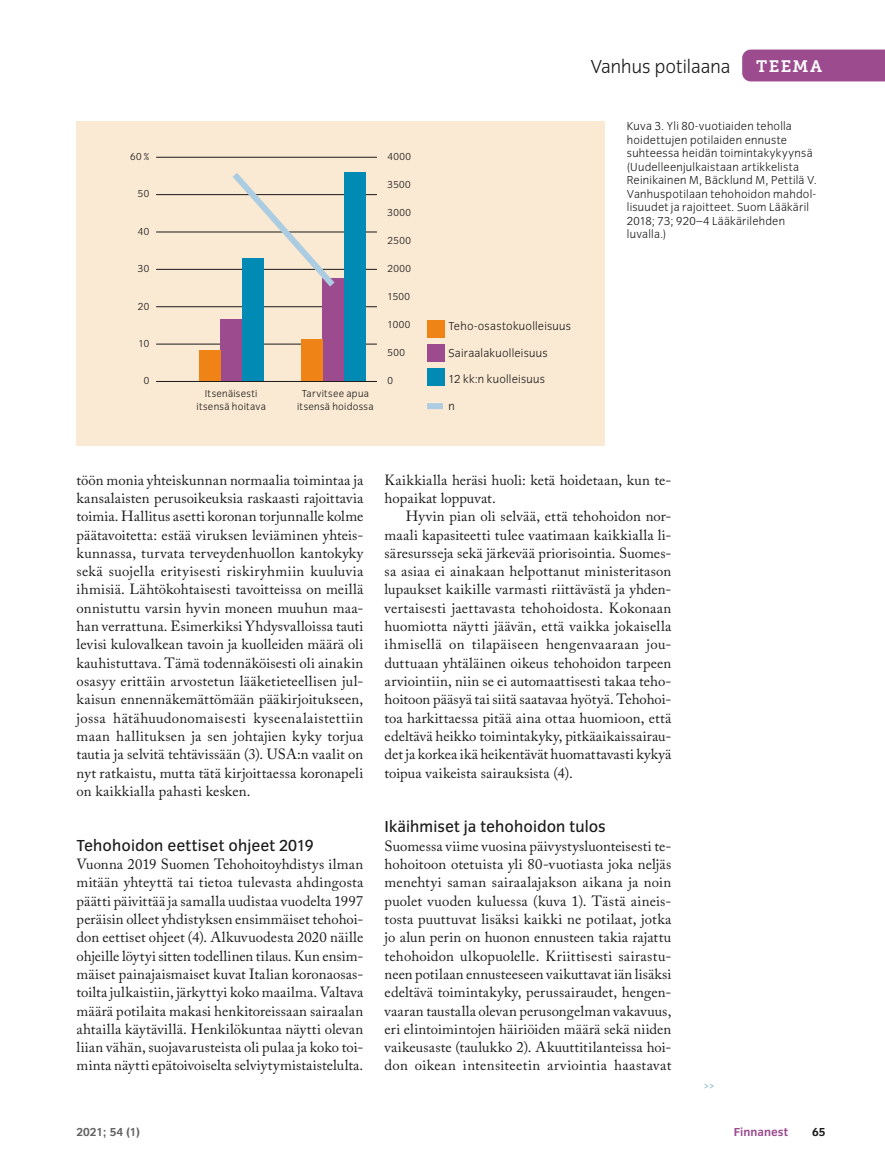
<style>
.page{position:relative;width:885px;height:1174px;background:#fff}
.page>*{position:absolute;margin:0;border:0;box-sizing:border-box;transform-origin:0 0}
.t1{font:300 19.5px "Congress Sans";color:#1b1b1a}
.t2{font:16.5px "Congress Sans";letter-spacing:.005em;color:#1b1b1a}
.t3{font:16.5px "Museo Slab 700";letter-spacing:.08em;color:#fff}
.t4{font:14.7px/18.3px "Adobe Caslon Pro";letter-spacing:.01em;color:#1b1b1a;text-align:justify}
.t5{font:300 12px/13.5px "Congress Sans";letter-spacing:.02em;color:#1b1b1a}
.t6{font:700 12px "Congress Sans";color:#636362}
.t7{font:700 12px "Congress Sans";color:#9b4b8e}
.t8{font:700 12px "Adobe Caslon Pro";color:#95bed2}
.t9{font:700 12px "Congress Sans";color:#1b1b1a}
.t10{font:300 10.5px/13.5px "Congress Sans";letter-spacing:.03em;color:#1b1b1a;text-align:center}
</style>
<div class="page">
<div style="left:77px;top:121px;width:528px;height:324px;background:#fae9d3"></div>
<hr style="left:156px;top:194px;width:221px;height:1px;background:#1b1b1a">
<hr style="left:156px;top:157px;width:221px;height:1px;background:#1b1b1a">
<hr style="left:156px;top:232px;width:221px;height:1px;background:#1b1b1a">
<hr style="left:156px;top:269px;width:221px;height:1px;background:#1b1b1a">
<hr style="left:156px;top:306px;width:221px;height:1px;background:#1b1b1a">
<hr style="left:156px;top:344px;width:221px;height:1px;background:#1b1b1a">
<hr style="left:156px;top:381px;width:221px;height:1px;background:#1b1b1a">
<div style="left:344px;top:173px;width:22px;height:208px;background:#008ab4"></div>
<div style="left:427px;top:320px;width:17px;height:17px;background:#f08316"></div>
<div style="left:427px;top:344px;width:17px;height:17px;background:#9b4b8e"></div>
<div style="left:427px;top:369px;width:17px;height:17px;background:#008ab4"></div>
<div style="left:242px;top:258px;width:22px;height:123px;background:#008ab4"></div>
<div style="left:322px;top:278px;width:22px;height:103px;background:#9b4b8e"></div>
<div style="left:220px;top:319px;width:22px;height:62px;background:#9b4b8e"></div>
<div style="left:301px;top:339px;width:21px;height:42px;background:#f08316"></div>
<div style="left:199px;top:350px;width:21px;height:31px;background:#f08316"></div>
<svg style="left:226px;top:173px;width:115px;height:114px"></svg>
<div style="left:427px;top:403px;width:16px;height:6px;background:#accde1"></div>
<div style="left:742px;top:50px;width:142px;height:31px;background:#9b4b8e"></div>
<p class="t10" style="left:130px;top:150px;width:21px">60 %</p>
<p class="t10" style="left:138px;top:187px;width:13px">50</p>
<p class="t10" style="left:138px;top:225px;width:13px">40</p>
<p class="t10" style="left:138px;top:262px;width:13px">30</p>
<p class="t10" style="left:138px;top:299px;width:13px">20</p>
<p class="t10" style="left:138px;top:337px;width:12px">10</p>
<p class="t10" style="left:144px;top:374px;width:7px">0</p>
<p class="t10" style="left:196px;top:386px;width:71px">Itsenäisesti itsensä hoitava</p>
<p class="t10" style="left:297px;top:386px;width:78px">Tarvitsee apua itsensä hoidossa</p>
<p class="t10" style="left:387px;top:150px;width:25px">4000</p>
<p class="t10" style="left:387px;top:178px;width:25px">3500</p>
<p class="t10" style="left:387px;top:206px;width:25px">3000</p>
<p class="t10" style="left:387px;top:234px;width:25px">2500</p>
<p class="t10" style="left:387px;top:262px;width:25px">2000</p>
<p class="t10" style="left:387px;top:290px;width:24px">1500</p>
<p class="t10" style="left:387px;top:318px;width:24px">1000</p>
<p class="t10" style="left:387px;top:346px;width:19px">500</p>
<p class="t10" style="left:387px;top:374px;width:7px">0</p>
<h1 class="t1" style="left:590px;top:56px;width:141px">Vanhus potilaana</h1>
<p class="t3" style="left:756px;top:57px;width:67px">TEEMA</p>
<p class="t5" style="left:626px;top:119px;width:191px">Kuva 3. Yli 80-vuotiaiden teholla hoidettujen potilaiden ennuste suhteessa heidän toimintakykyynsä (Uudelleenjulkaistaan artikkelista Reinikainen M, Bäcklund M, Pettilä V.<br>Vanhuspotilaan tehohoidon mahdol&shy;lisuudet ja rajoitteet. Suom Lääkäril 2018; 73; 920–4 Lääkärilehden luvalla.)</p>
<p class="t5" style="left:448px;top:320px;width:124px">Teho-osastokuolleisuus</p>
<p class="t5" style="left:448px;top:346px;width:101px">Sairaalakuolleisuus</p>
<p class="t5" style="left:448px;top:373px;width:98px">12 kk:n kuolleisuus</p>
<p class="t5" style="left:448px;top:399px;width:8px">n</p>
<p class="t4" style="left:77px;top:470px;width:288px">töön monia yhteiskunnan normaalia toimintaa ja kansalaisten perusoikeuksia raskaasti rajoittavia toimia. Hallitus asetti koronan torjunnalle kolme päätavoitetta: estää viruksen leviäminen yhteis&shy;kunnassa, turvata terveydenhuollon kantokyky sekä suojella erityisesti riskiryhmiin kuuluvia ihmisiä. Lähtökohtaisesti tavoitteissa on meillä onnistuttu varsin hyvin moneen muuhun maa&shy;han verrattuna. Esimerkiksi Yhdysvalloissa tauti levisi kulovalkean tavoin ja kuolleiden määrä oli kauhistuttava. Tämä todennäköisesti oli ainakin osasyy erittäin arvostetun lääketieteellisen jul&shy;kaisun ennennäkemättömään pääkirjoitukseen, jossa hätähuudonomaisesti kyseenalaistettiin maan hallituksen ja sen johtajien kyky torjua tautia ja selvitä tehtävissään (3). USA:n vaalit on nyt ratkaistu, mutta tätä kirjoittaessa koronapeli on kaikkialla pahasti kesken.</p>
<p class="t2" style="left:77px;top:836px;width:239px">Tehohoidon eettiset ohjeet 2019</p>
<p class="t4" style="left:77px;top:855px;width:288px">Vuonna 2019 Suomen Tehohoitoyhdistys ilman mitään yhteyttä tai tietoa tulevasta ahdingosta päätti päivittää ja samalla uudistaa vuodelta 1997 peräisin olleet yhdistyksen ensimmäiset tehohoi&shy;don eettiset ohjeet (4). Alkuvuodesta 2020 näille ohjeille löytyi sitten todellinen tilaus. Kun ensim&shy;mäiset painajaismaiset kuvat Italian koronaosas&shy;toilta julkaistiin, järkyttyi koko maailma. Valtava määrä potilaita makasi henkitoreissaan sairaalan ahtailla käytävillä. Henkilökuntaa näytti olevan liian vähän, suojavarusteista oli pulaa ja koko toi&shy;minta näytti epätoivoiselta selviytymistaistelulta.</p>
<p class="t4" style="left:384px;top:470px;width:288px">Kaikkialla heräsi huoli: ketä hoidetaan, kun te&shy;hopaikat loppuvat.</p>
<p class="t4" style="left:384px;top:507px;width:288px;text-indent:21px">Hyvin pian oli selvää, että tehohoidon nor&shy;maali kapasiteetti tulee vaatimaan kaikkialla li&shy;säresursseja sekä järkevää priorisointia. Suomes&shy;sa asiaa ei ainakaan helpottanut ministeritason lupaukset kaikille varmasti riittävästä ja yhden&shy;vertaisesti jaettavasta tehohoidosta. Kokonaan huomiotta näytti jäävän, että vaikka jokaisella ihmisellä on tilapäiseen hengenvaaraan jou&shy;duttuaan yhtäläinen oikeus tehohoidon tarpeen arviointiin, niin se ei automaattisesti takaa teho&shy;hoitoon pääsyä tai siitä saatavaa hyötyä. Tehohoi&shy;toa harkittaessa pitää aina ottaa huomioon, että edeltävä heikko toimintakyky, pitkäaikaissairau&shy;det ja korkea ikä heikentävät huomattavasti kykyä toipua vaikeista sairauksista (4).</p>
<p class="t2" style="left:384px;top:818px;width:223px">Ikäihmiset ja tehohoidon tulos</p>
<p class="t4" style="left:384px;top:836px;width:288px">Suomessa viime vuosina päivystysluonteisesti te&shy;hohoitoon otetuista yli 80-vuotiasta joka neljäs menehtyi saman sairaalajakson aikana ja noin puolet vuoden kuluessa (kuva 1). Tästä aineis&shy;tosta puuttuvat lisäksi kaikki ne potilaat, jotka jo alun perin on huonon ennusteen takia rajattu tehohoidon ulkopuolelle. Kriittisesti sairastu&shy;neen potilaan ennusteeseen vaikuttavat iän lisäksi edeltävä toimintakyky, perussairaudet, hengen&shy;vaaran taustalla olevan perusongelman vakavuus, eri elintoimintojen häiriöiden määrä sekä niiden vaikeusaste (taulukko 2). Akuuttitilanteissa hoi&shy;don oikean intensiteetin arviointia haastavat</p>
<p class="t8" style="left:703px;top:1077px;width:13px">&gt;&gt;</p>
<p class="t6" style="left:77px;top:1125px;width:65px">2021; 54 (1)</p>
<p class="t7" style="left:733px;top:1125px;width:56px">Finnanest</p>
<p class="t9" style="left:812px;top:1125px;width:15px">65</p>
</div>
